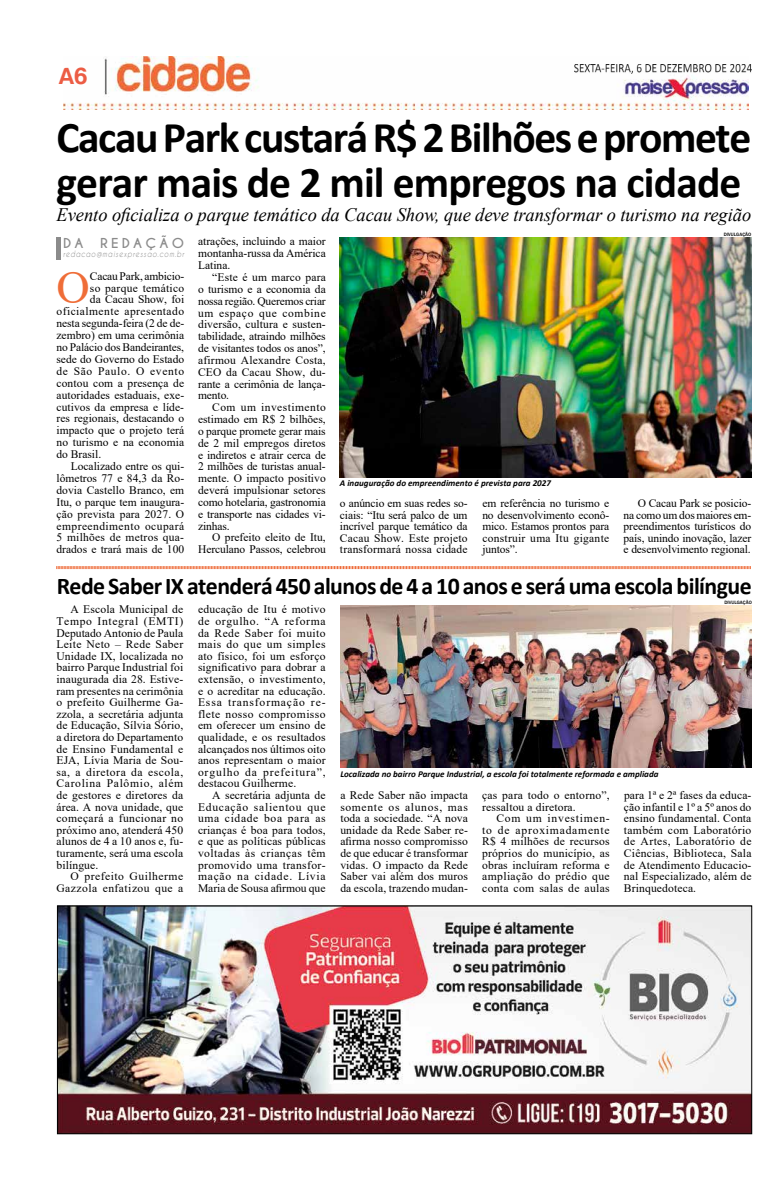
<style>
.page{position:relative;width:780px;height:1191px;background:#fff}
.page>*{position:absolute;margin:0;border:0;box-sizing:border-box;transform-origin:0 0}
.t1{font:46.2px "Times New Roman";color:#ef6d38}
.t2{font:700 44px/44px "Calibri";letter-spacing:-.03em;color:#000}
.t3{font:700 24px "Calibri";letter-spacing:-.025em;color:#000}
.t4{font:24px "Harabara";color:#ec5c44}
.t5{font:italic 19px "Times New Roman";color:#000}
.t6{font:700 12.9px "Caviar Dreams";letter-spacing:.24em;color:#8b8b8b;scale:1.04 1}
.t7{font:11.5px/11.6px "Times New Roman";letter-spacing:.01em;color:#000;text-align:justify}
.t8{font:11.5px/11.6px "Times New Roman";letter-spacing:.04em;color:#000;text-align:right}
.t9{font:11.5px "Times New Roman";letter-spacing:-.01em;color:#000}
.t10{font:11.5px "Times New Roman";letter-spacing:-.015em;color:#000}
.t11{font:11.5px "Times New Roman";letter-spacing:.06em;color:#000}
.t12{font:italic 700 9px "Calibri";color:#000}
.t13{font:italic 8.3px "Caviar Dreams";letter-spacing:.11em;color:#8b8b8b;scale:.83 1}
.t14{font:500 4.9px "Franklin Gothic";color:#000}
</style>
<div class="page">
<img style="left:64px;top:57px;width:684px;height:53px">
<img style="left:574px;top:65px;width:177px;height:9px">
<img style="left:340px;top:237px;width:411px;height:240px">
<hr style="left:57px;top:237px;width:4px;height:23px;background:#8b8b8b">
<img style="left:59px;top:907px;width:691px;height:225px">
<div style="left:57px;top:905px;width:695px;height:229px;border:1px solid #000"></div>
<svg style="left:56px;top:566px;width:694px;height:3px;background:#f39e7e"></svg>
<img style="left:340px;top:605px;width:411px;height:162px">
<h3 class="t4" style="left:59px;top:64px;width:30px">A6</h3>
<h2 class="t2" style="left:56px;top:115px;width:696px">Cacau Park custará R$ 2 Bilhões e promete gerar mais de 2 mil empregos na cidade</h2>
<h3 class="t5" style="left:56px;top:202px;width:696px">Evento oficializa o parque temático da Cacau Show, que deve transformar o turismo na região</h3>
<p class="t6" style="left:63px;top:235px;width:21px">DA</p>
<p class="t6" style="left:100px;top:235px;width:82px">REDAÇÃO</p>
<p class="t13" style="left:63px;top:249px;width:147px">redacao@maisexpressao.com.br</p>
<h1 class="t1" style="left:56px;top:255px;width:35px">O</h1>
<p class="t10" style="left:90px;top:268px;width:96px">Cacau Park, ambicio-</p>
<p class="t7" style="left:90px;top:282px;width:96px">so parque temático</p>
<p class="t7" style="left:90px;top:293px;width:96px">da Cacau Show, foi</p>
<p class="t8" style="left:56px;top:305px;width:129px">oficialmente apresentado</p>
<p class="t7" style="left:56px;top:317px;width:129px">nesta segunda-feira (2 de de-</p>
<p class="t7" style="left:56px;top:329px;width:129px">zembro) em uma cerimônia</p>
<p class="t9" style="left:56px;top:339px;width:129px">no Palácio dos Bandeirantes,</p>
<p class="t7" style="left:56px;top:353px;width:129px">sede do Governo do Estado</p>
<p class="t11" style="left:56px;top:363px;width:129px">de São Paulo. O evento</p>
<p class="t7" style="left:56px;top:377px;width:129px">contou com a presença de</p>
<p class="t7" style="left:56px;top:388px;width:129px">autoridades estaduais, exe-</p>
<p class="t7" style="left:56px;top:400px;width:129px">cutivos da empresa e líde-</p>
<p class="t7" style="left:56px;top:412px;width:129px">res regionais, destacando o</p>
<p class="t7" style="left:56px;top:424px;width:129px">impacto que o projeto terá</p>
<p class="t7" style="left:56px;top:436px;width:129px">no turismo e na economia</p>
<p class="t7" style="left:56px;top:448px;width:46px">do Brasil.</p>
<p class="t7" style="left:71px;top:460px;width:115px">Localizado entre os qui-</p>
<p class="t7" style="left:56px;top:472px;width:129px">lômetros 77 e 84,3 da Ro-</p>
<p class="t7" style="left:56px;top:484px;width:129px">dovia Castello Branco, em</p>
<p class="t7" style="left:56px;top:496px;width:129px">Itu, o parque tem inaugura-</p>
<p class="t7" style="left:56px;top:507px;width:129px">ção prevista para 2027. O</p>
<p class="t8" style="left:56px;top:519px;width:129px">empreendimento ocupará</p>
<p class="t7" style="left:56px;top:531px;width:129px">5 milhões de metros qua-</p>
<p class="t7" style="left:56px;top:543px;width:129px">drados e trará mais de 100</p>
<p class="t7" style="left:198px;top:235px;width:129px">atrações, incluindo a maior montanha-russa da América Latina.</p>
<p class="t7" style="left:198px;top:271px;width:129px;text-indent:14px">“Este é um marco para o turismo e a economia da nossa região. Queremos criar um espaço que combine diversão, cultura e susten&shy;tabilidade, atraindo milhões de visitantes todos os anos”, afirmou Alexandre Costa, CEO da Cacau Show, du&shy;rante a cerimônia de lança&shy;mento.</p>
<p class="t7" style="left:198px;top:401px;width:129px;text-indent:14px">Com um investimento estimado em R$ 2 bilhões, o parque promete gerar mais de 2 mil empregos diretos e indiretos e atrair cerca de 2 milhões de turistas anual&shy;mente. O impacto positivo deverá impulsionar setores como hotelaria, gastronomia e transporte nas cidades vi&shy;zinhas.</p>
<p class="t7" style="left:198px;top:531px;width:129px;text-align:right">O prefeito eleito de Itu,<br>Herculano Passos, celebrou</p>
<p class="t14" style="left:723px;top:231px;width:29px">DIVULGAÇÃO</p>
<p class="t12" style="left:340px;top:477px;width:212px">A inauguração do empreendimento é prevista para 2027</p>
<p class="t7" style="left:340px;top:497px;width:129px">o anúncio em suas redes so&shy;ciais: “Itu será palco de um incrível parque temático da Cacau Show. Este projeto transformará nossa cidade</p>
<p class="t7" style="left:482px;top:497px;width:128px">em referência no turismo e no desenvolvimento econô&shy;mico. Estamos prontos para construir uma Itu gigante juntos”.</p>
<p class="t7" style="left:623px;top:497px;width:129px;text-indent:14px">O Cacau Park se posicio&shy;na como um dos maiores em&shy;preendimentos turísticos do país, unindo inovação, lazer e desenvolvimento regional.</p>
<h3 class="t3" style="left:57px;top:569px;width:696px">Rede Saber IX atenderá 450 alunos de 4 a 10 anos e será uma escola bilíngue</h3>
<p class="t7" style="left:56px;top:603px;width:128px;text-indent:14px">A Escola Municipal de Tempo Integral (EMTI)<br>Deputado Antonio de Paula Leite Neto – Rede Saber Unidade IX, localizada no bairro Parque Industrial foi inaugurada dia 28. Estive&shy;ram presentes na cerimônia o prefeito Guilherme Ga&shy;zzola, a secretária adjunta de Educação, Sílvia Sório, a diretora do Departamento de Ensino Fundamental e EJA, Lívia Maria de Sou&shy;sa, a diretora da escola, Carolina Palômio, além de gestores e diretores da área. A nova unidade, que começará a funcionar no próximo ano, atenderá 450 alunos de 4 a 10 anos e, fu&shy;turamente, será uma escola bilíngue.</p>
<p class="t8" style="left:56px;top:870px;width:128px">O prefeito Guilherme<br>Gazzola enfatizou que a</p>
<p class="t14" style="left:724px;top:599px;width:29px">DIVULGAÇÃO</p>
<p class="t7" style="left:198px;top:603px;width:129px">educação de Itu é motivo de orgulho. “A reforma da Rede Saber foi muito mais do que um simples ato físico, foi um esforço significativo para dobrar a extensão, o investimento, e o acreditar na educação.<br>Essa transformação re&shy;flete nosso compromisso em oferecer um ensino de qualidade, e os resultados alcançados nos últimos oito anos representam o maior orgulho da prefeitura”, destacou Guilherme.</p>
<p class="t7" style="left:198px;top:789px;width:129px;text-indent:14px">A secretária adjunta de Educação salientou que uma cidade boa para as crianças é boa para todos, e que as políticas públicas voltadas às crianças têm promovido uma transfor&shy;mação na cidade. Lívia Maria de Sousa afirmou que</p>
<p class="t7" style="left:340px;top:789px;width:129px">a Rede Saber não impacta somente os alunos, mas toda a sociedade. “A nova unidade da Rede Saber re&shy;afirma nosso compromisso de que educar é transformar vidas. O impacto da Rede Saber vai além dos muros da escola, trazendo mudan-</p>
<p class="t12" style="left:340px;top:767px;width:320px">Localizada no bairro Parque Industrial, a escola foi totalmente reformada e ampliada</p>
<p class="t7" style="left:482px;top:789px;width:129px">ças para todo o entorno”, ressaltou a diretora.</p>
<p class="t7" style="left:482px;top:812px;width:129px;text-indent:14px">Com um investimen&shy;to de aproximadamente R$ 4 milhões de recursos próprios do município, as obras incluíram reforma e ampliação do prédio que conta com salas de aulas</p>
<p class="t7" style="left:624px;top:789px;width:129px">para 1ª e 2ª fases da educa&shy;ção infantil e 1º a 5º anos do ensino fundamental. Conta também com Laboratório de Artes, Laboratório de Ciências, Biblioteca, Sala de Atendimento Educacio&shy;nal Especializado, além de Brinquedoteca.</p>
</div>
